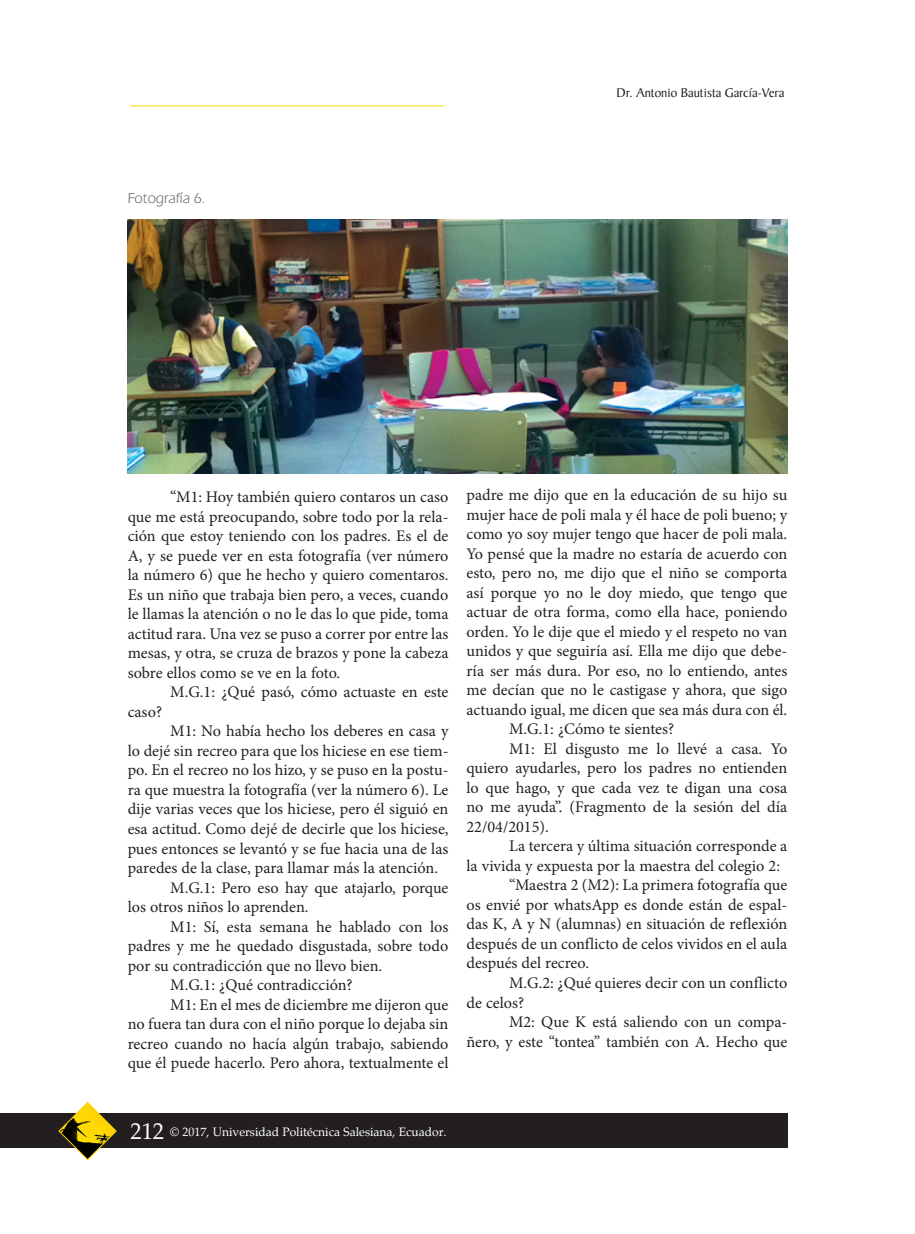
<style>
.page{position:relative;width:915px;height:1234px;background:#fff}
.page>*{position:absolute;margin:0;border:0;box-sizing:border-box;transform-origin:0 0}
.Párrafo_ok{font:16.2px/19.5px "Minion Pro";color:#231f20;text-align:justify}
.títulos_cuadros{font:15px "Eras IT Cby BT";color:#6c6d70}
.t1{font:13.5px "Baker Signet";color:#231f20}
.t2{font:12px "Palatino";color:#fff}
.s1{font-size:22.5px}
</style>
<div class="page">
<hr style="left:131px;top:105px;width:312px;height:1px;background:#ffd500">
<div style="left:0;top:1113px;width:787px;height:34px;background:#231f20"></div>
<svg style="left:58px;top:1102px;width:59px;height:58px"></svg>
<img style="left:128px;top:219px;width:659px;height:255px">
<p class="títulos_cuadros" style="left:128px;top:189px;width:80px">Fotografía 6.</p>
<p class="t1" style="left:616px;top:85px;width:169px">Dr. Antonio Bautista García-Vera</p>
<p class="Párrafo_ok" style="left:128px;top:487px;width:322px;text-indent:43px">“M1: Hoy también quiero contaros un caso que me está preocupando, sobre todo por la rela&shy;ción que estoy teniendo con los padres. Es el de A, y se puede ver en esta fotografía (ver número la número 6) que he hecho y quiero comentaros.<br>Es un niño que trabaja bien pero, a veces, cuando le llamas la atención o no le das lo que pide, toma actitud rara. Una vez se puso a correr por entre las mesas, y otra, se cruza de brazos y pone la cabeza sobre ellos como se ve en la foto.</p>
<p class="Párrafo_ok" style="left:170px;top:682px;width:280px">M.G.1: ¿Qué pasó, cómo actuaste en este</p>
<p class="Párrafo_ok" style="left:128px;top:702px;width:36px">caso?</p>
<p class="Párrafo_ok" style="left:128px;top:721px;width:322px;text-indent:43px">M1: No había hecho los deberes en casa y lo dejé sin recreo para que los hiciese en ese tiem&shy;po. En el recreo no los hizo, y se puso en la postu&shy;ra que muestra la fotografía (ver la número 6). Le dije varias veces que los hiciese, pero él siguió en esa actitud. Como dejé de decirle que los hiciese, pues entonces se levantó y se fue hacia una de las paredes de la clase, para llamar más la atención.</p>
<p class="Párrafo_ok" style="left:128px;top:877px;width:322px;text-indent:43px">M.G.1: Pero eso hay que atajarlo, porque los otros niños lo aprenden.</p>
<p class="Párrafo_ok" style="left:128px;top:916px;width:322px;text-indent:43px">M1: Sí, esta semana he hablado con los padres y me he quedado disgustada, sobre todo por su contradicción que no llevo bien.</p>
<p class="Párrafo_ok" style="left:170px;top:975px;width:184px">M.G.1: ¿Qué contradicción?</p>
<p class="Párrafo_ok" style="left:128px;top:994px;width:322px;text-indent:43px">M1: En el mes de diciembre me dijeron que no fuera tan dura con el niño porque lo dejaba sin recreo cuando no hacía algún trabajo, sabiendo que él puede hacerlo. Pero ahora, textualmente el</p>
<p class="Párrafo_ok" style="left:466px;top:485px;width:322px">padre me dijo que en la educación de su hijo su mujer hace de poli mala y él hace de poli bueno; y como yo soy mujer tengo que hacer de poli mala.<br>Yo pensé que la madre no estaría de acuerdo con esto, pero no, me dijo que el niño se comporta así porque yo no le doy miedo, que tengo que actuar de otra forma, como ella hace, poniendo orden. Yo le dije que el miedo y el respeto no van unidos y que seguiría así. Ella me dijo que debe&shy;ría ser más dura. Por eso, no lo entiendo, antes me decían que no le castigase y ahora, que sigo actuando igual, me dicen que sea más dura con él.</p>
<p class="Párrafo_ok" style="left:509px;top:719px;width:166px">M.G.1: ¿Cómo te sientes?</p>
<p class="Párrafo_ok" style="left:466px;top:738px;width:322px;text-indent:43px">M1: El disgusto me lo llevé a casa. Yo quiero ayudarles, pero los padres no entienden lo que hago, y que cada vez te digan una cosa no me ayuda”. (Fragmento de la sesión del día 22/04/2015).</p>
<p class="Párrafo_ok" style="left:466px;top:836px;width:322px;text-indent:43px">La tercera y última situación corresponde a la vivida y expuesta por la maestra del colegio 2:</p>
<p class="Párrafo_ok" style="left:466px;top:875px;width:322px;text-indent:43px">“Maestra 2 (M2): La primera fotografía que os envié por whatsApp es donde están de espal&shy;das K, A y N (alumnas) en situación de reflexión después de un conflicto de celos vividos en el aula después del recreo.</p>
<p class="Párrafo_ok" style="left:466px;top:972px;width:322px;text-indent:43px">M.G.2: ¿Qué quieres decir con un conflicto de celos?</p>
<p class="Párrafo_ok" style="left:466px;top:1011px;width:322px;text-align:right">M2: Que K está saliendo con un compa-<br>ñero, y este “tontea” también con A. Hecho que</p>
<p class="t2" style="left:130px;top:1123px;width:317px"><span class="s1">212</span> © 2017, Universidad Politécnica Salesiana, Ecuador.</p>
</div>
